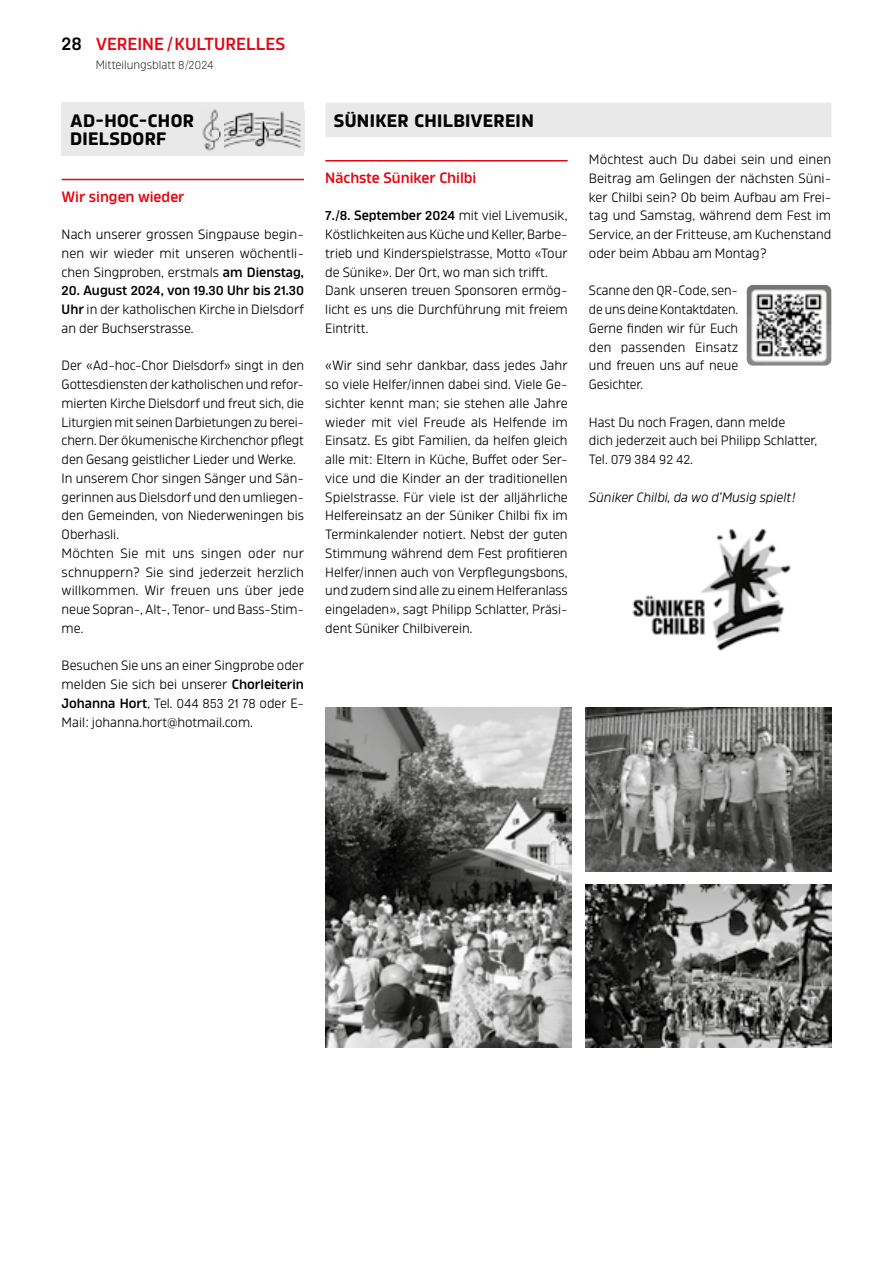
<style>
.page{position:relative;width:893px;height:1263px;background:#fff}
.page>*{position:absolute;margin:0;border:0;box-sizing:border-box;transform-origin:0 0}
.t1{font:700 18px/18.8px "Amfibia";letter-spacing:.015em;color:#000}
.t2{font:600 18px "Amfibia";color:#000}
.t3{font:600 17.4px "Amfibia";color:#e30613}
.t4{font:600 15px "Amfibia";color:#e30613}
.t5{font:13.5px/18.8px "Amfibia";color:#000;text-align:justify}
.t6{font:italic 13.5px "Amfibia";color:#000}
.t7{font:13.05px "Amfibia";color:#000}
.t8{font:300 12px "Amfibia";color:#000}
.s1{font-size:18px}
.s2{font-size:11.7px}
.s3{font-weight:600}
.s4{font-weight:600;font-size:13.05px}
.s5{font-size:13.05px}
.s6{font-size:13.5px}
</style>
<div class="page">
<div style="left:62px;top:103px;width:242px;height:34px;background:#e9e9e9"></div>
<div style="left:62px;top:121px;width:242px;height:35px;background:#e9e9e9"></div>
<hr style="left:62px;top:179px;width:242px;height:1px;background:#e30613">
<div style="left:325px;top:103px;width:506px;height:34px;background:#e9e9e9"></div>
<hr style="left:325px;top:160px;width:243px;height:1px;background:#e30613">
<img style="left:202px;top:109px;width:18px;height:42px">
<img style="left:224px;top:111px;width:77px;height:37px">
<img style="left:747px;top:285px;width:84px;height:81px">
<img style="left:632px;top:528px;width:159px;height:123px">
<img style="left:325px;top:708px;width:246px;height:340px">
<img style="left:585px;top:708px;width:246px;height:163px">
<img style="left:585px;top:884px;width:246px;height:164px">
<h1 class="t2" style="left:62px;top:33px;width:22px">28</h1>
<p class="t3" style="left:96px;top:33px;width:191px">VEREINE <span class="s1">/</span> KULTURELLES</p>
<p class="t8" style="left:96px;top:58px;width:119px">Mitteilungsblatt <span class="s2">8</span>/<span class="s2">2024</span></p>
<h1 class="t1" style="left:70px;top:111px;width:125px">AD-HOC-CHOR<br>DIELSDORF</h1>
<p class="t4" style="left:62px;top:188px;width:124px">Wir singen wieder</p>
<p class="t5" style="left:62px;top:225px;width:244px">Nach unserer grossen Singpause begin&shy;nen wir wieder mit unseren wöchentli&shy;chen Singproben, erstmals <span class="s3">am Dienstag,</span></p>
<p class="t5" style="left:62px;top:281px;width:244px"><span class="s4">20</span><span class="s3">. August</span> <span class="s4">2024</span><span class="s3">, von</span> <span class="s4">19</span><span class="s3">.</span><span class="s4">30</span> <span class="s3">Uhr bis</span> <span class="s4">21</span><span class="s3">.</span><span class="s4">30<br></span><span class="s3">Uhr</span> in der katholischen Kirche in Dielsdorf an der Buchserstrasse.</p>
<p class="t5" style="left:62px;top:356px;width:244px;text-align:left">Der «Ad-hoc-Chor Dielsdorf» singt in den Gottesdiensten der katholischen und refor&shy;mierten Kirche Dielsdorf und freut sich, die Liturgien mit seinen Darbietungen zu berei&shy;chern. Der ökumenische Kirchenchor pflegt den Gesang geistlicher Lieder und Werke.<br>In unserem Chor singen Sänger und Sän&shy;gerinnen aus Dielsdorf und den umliegen&shy;den Gemeinden, von Niederweningen bis Oberhasli.<br>Möchten Sie mit uns singen oder nur schnuppern? Sie sind jederzeit herzlich willkommen. Wir freuen uns über jede neue Sopran-, Alt-, Tenor- und Bass-Stim&shy;me.</p>
<p class="t5" style="left:62px;top:656px;width:244px">Besuchen Sie uns an einer Singprobe oder melden Sie sich bei unserer <span class="s3">Chorleiterin Johanna Hort</span>, Tel. <span class="s5">044 853 21 78</span> oder E-Mail: johanna.hort@hotmail.com.</p>
<h1 class="t1" style="left:334px;top:111px;width:201px">SÜNIKER CHILBIVEREIN</h1>
<p class="t4" style="left:325px;top:169px;width:153px">Nächste Süniker Chilbi</p>
<p class="t5" style="left:325px;top:206px;width:244px;text-align:left"><span class="s4">7</span><span class="s3">./</span><span class="s4">8</span><span class="s3">. September</span> <span class="s4">2024</span> mit viel Livemusik, Köstlichkeiten aus Küche und Keller, Barbe&shy;trieb und Kinderspielstrasse, Motto «Tour de Sünike». Der Ort, wo man sich trifft.<br>Dank unseren treuen Sponsoren ermög&shy;licht es uns die Durchführung mit freiem Eintritt.</p>
<p class="t5" style="left:325px;top:356px;width:244px">«Wir sind sehr dankbar, dass jedes Jahr so viele Helfer/innen dabei sind. Viele Ge&shy;sichter kennt man; sie stehen alle Jahre wieder mit viel Freude als Helfende im Einsatz. Es gibt Familien, da helfen gleich alle mit: Eltern in Küche, Buffet oder Ser&shy;vice und die Kinder an der traditionellen Spielstrasse. Für viele ist der alljährliche Helfereinsatz an der Süniker Chilbi fix im Terminkalender notiert. Nebst der guten Stimmung während dem Fest profitieren Helfer/innen auch von Verpflegungsbons, und zudem sind alle zu einem Helferanlass eingeladen», sagt Philipp Schlatter, Präsi&shy;dent Süniker Chilbiverein.</p>
<p class="t5" style="left:589px;top:150px;width:244px">Möchtest auch Du dabei sein und einen Beitrag am Gelingen der nächsten Süni&shy;ker Chilbi sein? Ob beim Aufbau am Frei&shy;tag und Samstag, während dem Fest im Service, an der Fritteuse, am Kuchenstand oder beim Abbau am Montag?</p>
<p class="t5" style="left:589px;top:281px;width:151px">Scanne den <span class="s5">QR</span>-Code, sen&shy;de uns deine Kontaktdaten.<br>Gerne finden wir für Euch den passenden Einsatz und freuen uns auf neue Gesichter.</p>
<p class="t5" style="left:589px;top:412px;width:230px">Hast Du noch Fragen, dann melde<br>dich jederzeit auch bei Philipp Schlatter,</p>
<p class="t7" style="left:589px;top:452px;width:105px"><span class="s6">Tel.</span> 079 384 92 42<span class="s6">.</span></p>
<p class="t6" style="left:589px;top:489px;width:208px">Süniker Chilbi, da wo d’Musig spielt!</p>
</div>
